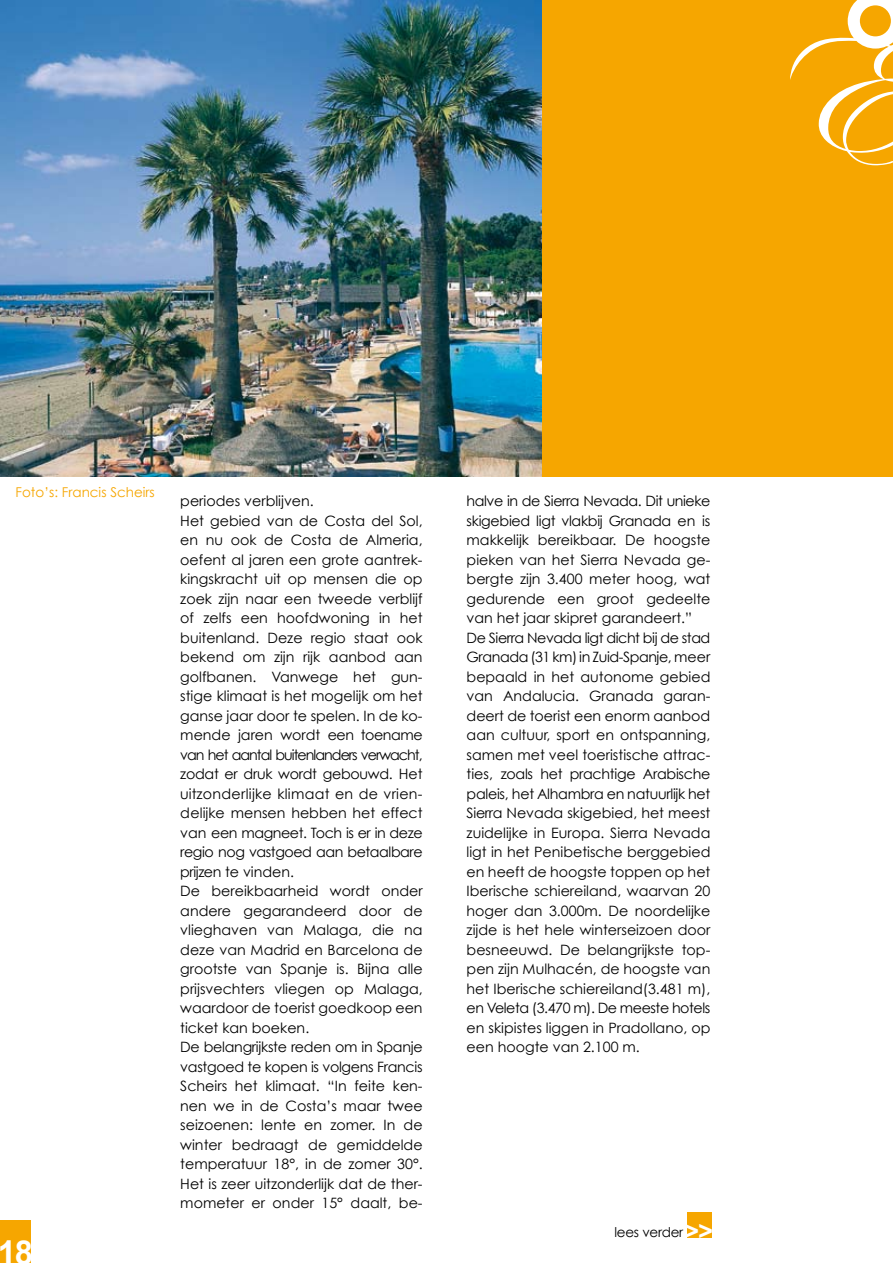
<style>
.page{position:relative;width:893px;height:1263px;background:#fff}
.page>*{position:absolute;margin:0;border:0;box-sizing:border-box;transform-origin:0 0}
.t1{font:700 33px "Arial";color:#fff}
.t2{font:14.25px/19.5px "Century Gothic";color:#000}
.t3{font:13.5px "Century Gothic";color:#f6a600}
.t4{font:13.5px "Century Gothic";letter-spacing:-.02em;color:#000}
.s1{font-family:"Arial";font-weight:700;font-size:25.65px;color:#fff}
</style>
<div class="page">
<div style="left:0;top:0;width:892px;height:476px;background:#f6a600"></div>
<img style="left:0;top:0;width:542px;height:476px">
<svg style="left:790px;top:0;width:103px;height:165px"></svg>
<div style="left:687px;top:1212px;width:25px;height:25px;background:#f6a600"></div>
<div style="left:0;top:1220px;width:31px;height:43px;background:#f6a600"></div>
<p class="t3" style="left:16px;top:484px;width:141px">Foto’s: Francis Scheirs</p>
<h1 class="t1" style="left:-3px;top:1230px;width:37px">18</h1>
<p class="t2" style="left:180px;top:491px;width:244px">periodes verblijven.<br>Het gebied van de Costa del Sol, en nu ook de Costa de Almeria, oefent al jaren een grote aantrek&shy;kingskracht uit op mensen die op zoek zijn naar een tweede verblijf of zelfs een hoofdwoning in het buitenland. Deze regio staat ook bekend om zijn rijk aanbod aan golfbanen. Vanwege het gun&shy;stige klimaat is het mogelijk om het ganse jaar door te spelen. In de ko&shy;mende jaren wordt een toename van het aantal buitenlanders verwacht, zodat er druk wordt gebouwd. Het uitzonderlijke klimaat en de vrien&shy;delijke mensen hebben het effect van een magneet. Toch is er in deze regio nog vastgoed aan betaalbare prijzen te vinden.<br>De bereikbaarheid wordt onder andere gegarandeerd door de vlieghaven van Malaga, die na deze van Madrid en Barcelona de grootste van Spanje is. Bijna alle prijsvechters vliegen op Malaga, waardoor de toerist goedkoop een ticket kan boeken.<br>De belangrijkste reden om in Spanje vastgoed te kopen is volgens Francis<br>Scheirs het klimaat. “In feite ken&shy;nen we in de Costa’s maar twee seizoenen: lente en zomer. In de winter bedraagt de gemiddelde temperatuur 18°, in de zomer 30°.<br>Het is zeer uitzonderlijk dat de ther&shy;mometer er onder 15° daalt, be-</p>
<p class="t2" style="left:467px;top:491px;width:245px">halve in de Sierra Nevada. Dit unieke skigebied ligt vlakbij Granada en is makkelijk bereikbaar. De hoogste pieken van het Sierra Nevada ge&shy;bergte zijn 3.400 meter hoog, wat gedurende een groot gedeelte van het jaar skipret garandeert.” De Sierra Nevada ligt dicht bij de stad Granada (31 km) in Zuid-Spanje, meer bepaald in het autonome gebied van Andalucia. Granada garan&shy;deert de toerist een enorm aanbod aan cultuur, sport en ontspanning, samen met veel toeristische attrac&shy;ties, zoals het prachtige Arabische paleis, het Alhambra en natuurlijk het Sierra Nevada skigebied, het meest zuidelijke in Europa. Sierra Nevada ligt in het Penibetische berggebied en heeft de hoogste toppen op het Iberische schiereiland, waarvan 20 hoger dan 3.000m. De noordelijke zijde is het hele winterseizoen door besneeuwd. De belangrijkste top&shy;pen zijn Mulhacén, de hoogste van het Iberische schiereiland(3.481 m), en Veleta (3.470 m). De meeste hotels en skipistes liggen in Pradollano, op een hoogte van 2.100 m.</p>
<p class="t4" style="left:614px;top:1224px;width:100px">lees verder<span class="s1">&gt;&gt;</span></p>
</div>
